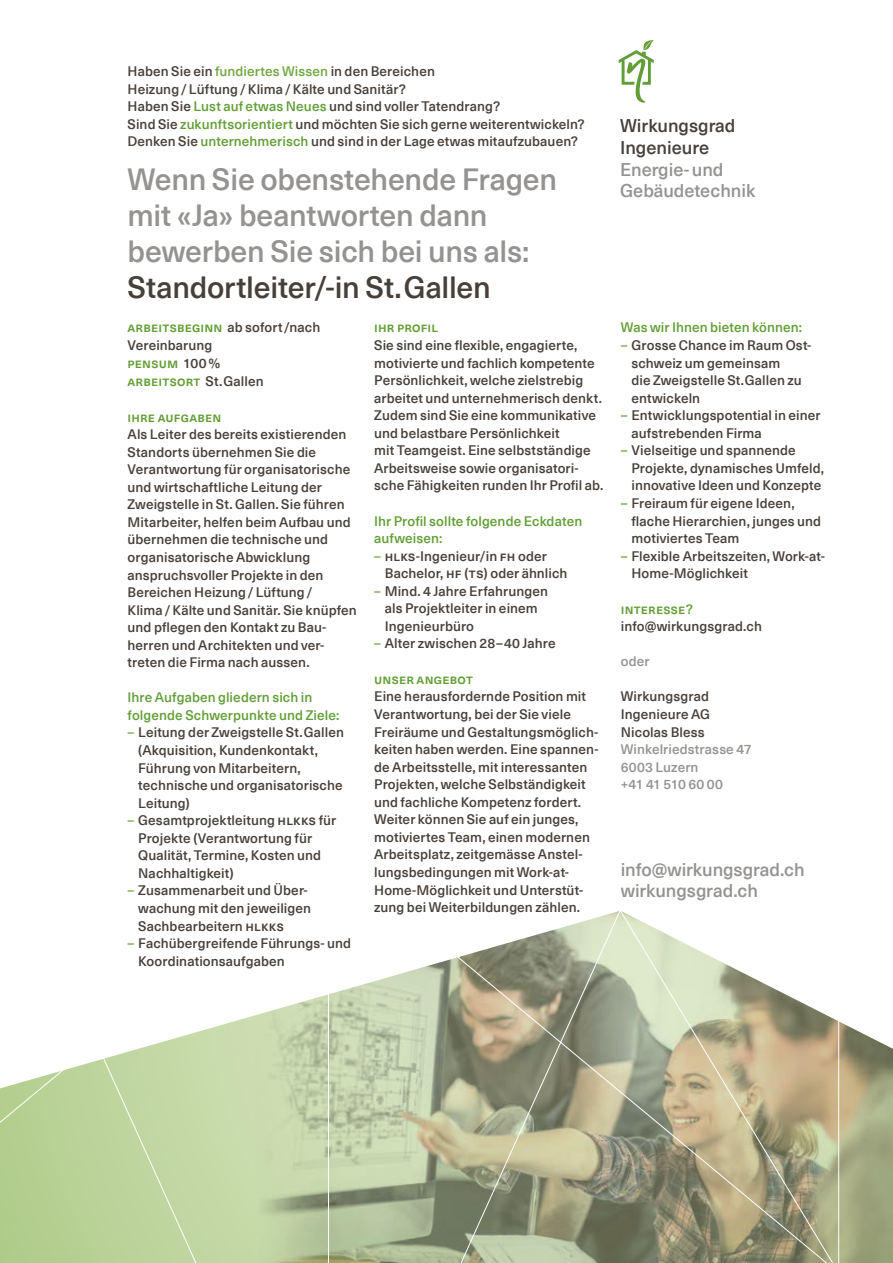
<style>
.page{position:relative;width:893px;height:1263px;background:#fff}
.page>*{position:absolute;margin:0;border:0;box-sizing:border-box;transform-origin:0 0}
.t1{font:500 30px/36px "Neue Haas Unica Pro";letter-spacing:-.01em;color:#959391}
.t2{font:500 30px "Neue Haas Unica Pro";letter-spacing:-.01em;color:#473f3a}
.t3{font:500 18px/21.6px "Neue Haas Unica Pro";letter-spacing:-.005em;color:#959391}
.t4{font:500 18px/21.6px "Neue Haas Unica Pro";color:#473f3a}
.t5{font:500 13.5px/17.5px "Neue Haas Unica Pro";letter-spacing:.005em;color:#473f3a}
.t6{font:500 13.5px/17.5px "Neue Haas Unica Pro";letter-spacing:.01em;color:#629e36}
.t7{font:500 13.5px/17.5px "Neue Haas Unica Pro";letter-spacing:.01em;color:#959391}
.s1{color:#72a643}
.s2{color:#629e36}
</style>
<div class="page">
<img style="left:839px;top:1021px;width:54px;height:242px">
<svg style="left:0;top:911px;width:839px;height:352px"></svg>
<svg style="left:619px;top:40px;width:35px;height:63px"></svg>
<p class="t5" style="left:128px;top:63px;width:459px">Haben Sie ein <span class="s1">fundiertes Wissen</span> in den Bereichen Heizung/Lüftung/Klima/Kälte und Sanitär?<br>Haben Sie <span class="s2">Lust auf etwas Neues</span> und sind voller Tatendrang?<br>Sind Sie <span class="s2">zukunftsorientiert</span> und möchten Sie sich gerne weiterentwickeln?<br>Denken Sie <span class="s2">unternehmerisch</span> und sind in der Lage etwas mitaufzubauen?</p>
<h1 class="t1" style="left:128px;top:161px;width:431px">Wenn Sie obenstehende Fragen mit «Ja» beantworten dann bewerben Sie sich bei uns als:</h1>
<h1 class="t2" style="left:128px;top:269px;width:365px">Standortleiter/-in St.Gallen</h1>
<p class="t5" style="left:128px;top:319px;width:194px"><span class="s2">arbeitsbeginn</span> ab sofort/nach<br>Vereinbarung<br><span class="s2">pensum</span> 100%<br><span class="s2">arbeitsort</span> St.Gallen</p>
<p class="t6" style="left:128px;top:408px;width:95px">ihre aufgaben</p>
<p class="t5" style="left:128px;top:426px;width:231px">Als Leiter des bereits existierenden Standorts übernehmen Sie die Verantwortung für organisatorische und wirtschaftliche Leitung der Zweigstelle in St. Gallen. Sie führen Mitarbeiter, helfen beim Aufbau und übernehmen die technische und organisatorische Abwicklung anspruchsvoller Projekte in den Bereichen Heizung/Lüftung/ Klima/Kälte und Sanitär. Sie knüpfen und pflegen den Kontakt zu Bau&shy;herren und Architekten und ver&shy;treten die Firma nach aussen.</p>
<p class="t6" style="left:128px;top:689px;width:213px">Ihre Aufgaben gliedern sich in folgende Schwerpunkte und Ziele:</p>
<p class="t5" style="left:138px;top:724px;width:207px;text-indent:-11px"><span class="s1">–</span> Leitung der Zweigstelle St.Gallen (Akquisition, Kundenkontakt,<br>Führung von Mitarbeitern, technische und organisatorische<br>Leitung)</p>
<p class="t5" style="left:138px;top:812px;width:200px;text-indent:-11px"><span class="s1">–</span> Gesamtprojektleitung hlkks für<br>Projekte (Verantwortung für<br>Qualität, Termine, Kosten und<br>Nachhaltigkeit)</p>
<p class="t5" style="left:138px;top:882px;width:174px;text-indent:-11px"><span class="s1">–</span> Zusammenarbeit und Über&shy;wachung mit den jeweiligen<br>Sachbearbeitern hlkks</p>
<p class="t5" style="left:138px;top:935px;width:214px;text-indent:-11px"><span class="s1">–</span> Fachübergreifende Führungs- und<br>Koordinationsaufgaben</p>
<p class="t6" style="left:374px;top:319px;width:62px">ihr profil</p>
<p class="t5" style="left:374px;top:337px;width:231px">Sie sind eine flexible, engagierte, motivierte und fachlich kompetente Persönlichkeit, welche zielstrebig arbeitet und unternehmerisch denkt.<br>Zudem sind Sie eine kommunikative und belastbare Persönlichkeit<br>mit Teamgeist. Eine selbstständige Arbeitsweise sowie organisatori&shy;sche Fähigkeiten runden Ihr Profil ab.</p>
<p class="t6" style="left:374px;top:512px;width:210px">Ihr Profil sollte folgende Eckdaten aufweisen:</p>
<p class="t5" style="left:385px;top:547px;width:184px;text-indent:-11px"><span class="s1">–</span> hlks‐Ingenieur/in fh oder<br>Bachelor, hf (ts) oder ähnlich</p>
<p class="t5" style="left:385px;top:582px;width:165px;text-indent:-11px"><span class="s1">–</span> Mind. 4 Jahre Erfahrungen als Projektleiter in einem<br>Ingenieurbüro</p>
<p class="t5" style="left:374px;top:635px;width:183px"><span class="s1">–</span> Alter zwischen 28–40 Jahre</p>
<p class="t6" style="left:374px;top:670px;width:98px">unser angebot</p>
<p class="t5" style="left:374px;top:688px;width:226px">Eine herausfordernde Position mit Verantwortung, bei der Sie viele Freiräume und Gestaltungsmöglich&shy;keiten haben werden. Eine spannen&shy;de Arbeitsstelle, mit interessanten Projekten, welche Selbständigkeit und fachliche Kompetenz fordert.<br>Weiter können Sie auf ein junges, motiviertes Team, einen modernen Arbeitsplatz, zeitgemässe Anstel&shy;lungsbedingungen mit Work-at-Home-Möglichkeit und Unterstüt&shy;zung bei Weiterbildungen zählen.</p>
<h2 class="t4" style="left:620px;top:115px;width:117px">Wirkungsgrad<br>Ingenieure</h2>
<h2 class="t3" style="left:620px;top:159px;width:137px">Energie-und<br>Gebäudetechnik</h2>
<p class="t6" style="left:621px;top:319px;width:183px">Was wir Ihnen bieten können:</p>
<p class="t5" style="left:631px;top:337px;width:182px;text-indent:-11px"><span class="s1">–</span> Grosse Chance im Raum Ost&shy;schweiz um gemeinsam<br>die Zweigstelle St.Gallen zu entwickeln</p>
<p class="t5" style="left:631px;top:407px;width:191px;text-indent:-11px"><span class="s1">–</span> Entwicklungspotential in einer aufstrebenden Firma</p>
<p class="t5" style="left:631px;top:442px;width:194px;text-indent:-11px"><span class="s1">–</span> Vielseitige und spannende<br>Projekte, dynamisches Umfeld, innovative Ideen und Konzepte</p>
<p class="t5" style="left:631px;top:494px;width:191px;text-indent:-11px"><span class="s1">–</span> Freiraum für eigene Ideen, flache Hierarchien, junges und motiviertes Team</p>
<p class="t5" style="left:631px;top:547px;width:195px;text-indent:-11px"><span class="s1">–</span> Flexible Arbeitszeiten, Work-at-<br>Home-Möglichkeit</p>
<p class="t6" style="left:621px;top:600px;width:74px">interesse?</p>
<p class="t5" style="left:621px;top:618px;width:143px">info@wirkungsgrad.ch</p>
<p class="t7" style="left:621px;top:653px;width:30px">oder</p>
<p class="t5" style="left:621px;top:688px;width:91px;text-align:justify">Wirkungsgrad Ingenieure AG Nicolas Bless</p>
<p class="t7" style="left:621px;top:741px;width:132px">Winkelriedstrasse 47<br>6003 Luzern<br>+41 41 510 60 00</p>
<h2 class="t3" style="left:621px;top:859px;width:185px">info@wirkungsgrad.ch wirkungsgrad.ch</h2>
</div>
